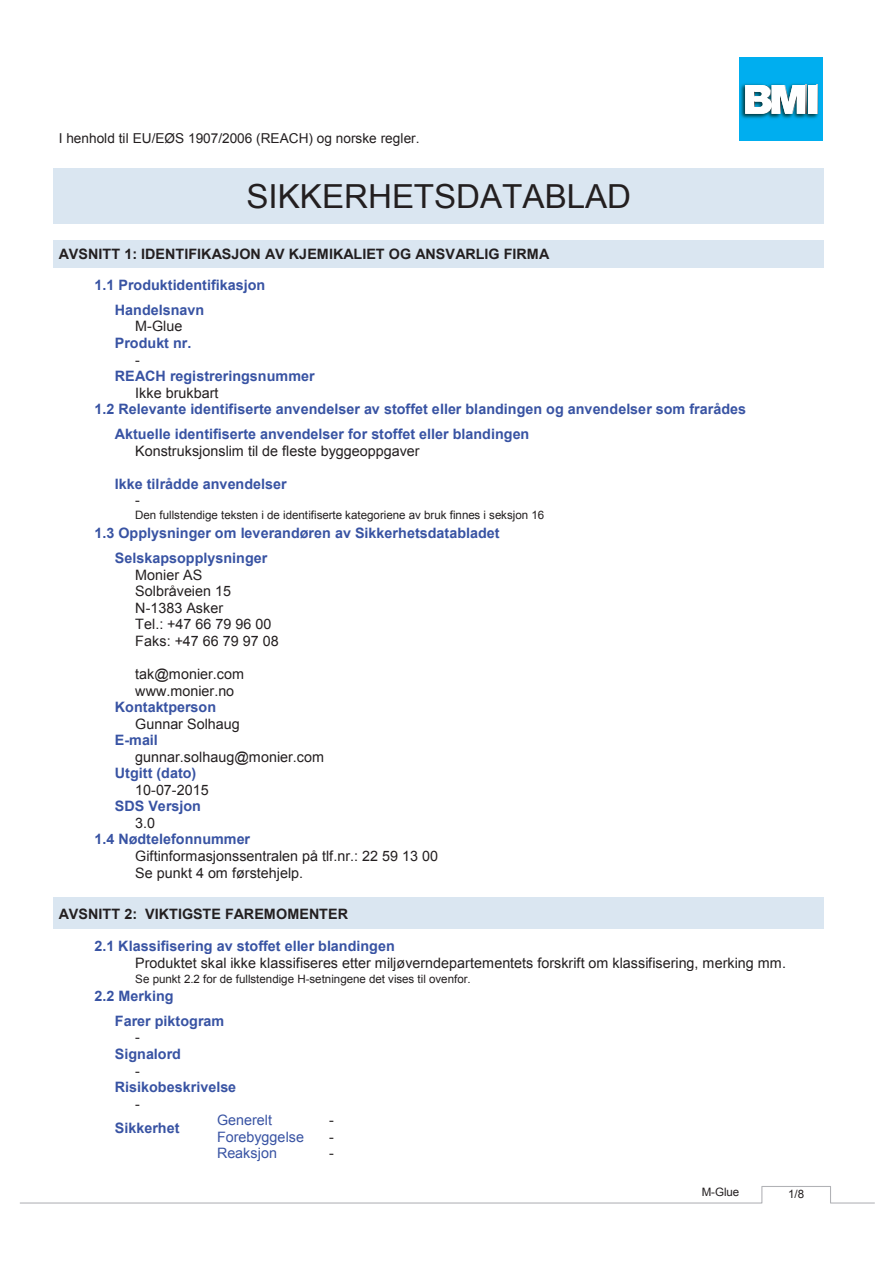
<style>
.page{position:relative;width:893px;height:1263px;background:#fff}
.page>*{position:absolute;margin:0;border:0;box-sizing:border-box;transform-origin:0 0}
.t1{font:33.15px "Arial";color:#231f20}
.t2{font:700 14.4px/24.8px "Arial";color:#3853a3}
.t3{font:14.4px/16.5px "Arial";color:#231f20}
.t4{font:700 14.4px "Arial";color:#231f20}
.t5{font:14.4px "Arial";color:#3853a3}
.t6{font:13.65px "Arial";color:#231f20}
.t7{font:11.55px "Arial";letter-spacing:-.005em;color:#231f20}
</style>
<div class="page">
<svg style="left:20px;top:1186px;width:855px;height:18px"></svg>
<div style="left:59px;top:168px;width:760px;height:55px;background:#dae6f1"></div>
<div style="left:54px;top:240px;width:770px;height:29px;background:#dae6f1"></div>
<div style="left:54px;top:897px;width:770px;height:33px;background:#dae6f1"></div>
<div style="left:740px;top:57px;width:83px;height:84px;background:#00aeef"></div>
<img style="left:739px;top:82px;width:80px;height:39px">
<svg style="left:817px;top:85px;width:1px;height:29px"></svg>
<svg style="left:745px;top:85px;width:61px;height:29px;background:#d8e6e9"></svg>
<div style="left:808px;top:85px;width:9px;height:29px;background:#fff"></div>
<p class="t6" style="left:59px;top:130px;width:362px">I henhold til EU/EØS 1907/2006 (REACH) og norske regler.</p>
<h1 class="t1" style="left:247px;top:174px;width:386px">SIKKERHETSDATABLAD</h1>
<p class="t4" style="left:59px;top:244px;width:492px">AVSNITT 1: IDENTIFIKASJON AV KJEMIKALIET OG ANSVARLIG FIRMA</p>
<p class="t2" style="left:115px;top:273px;width:152px;text-indent:-20px">1.1 Produktidentifikasjon<br>Handelsnavn</p>
<p class="t3" style="left:135px;top:318px;width:49px">M-Glue</p>
<p class="t2" style="left:115px;top:331px;width:78px">Produkt nr.</p>
<p class="t3" style="left:135px;top:351px;width:6px">-</p>
<p class="t2" style="left:115px;top:364px;width:201px">REACH registreringsnummer</p>
<p class="t3" style="left:135px;top:385px;width:85px">Ikke brukbart</p>
<p class="t2" style="left:115px;top:397px;width:633px;text-indent:-20px">1.2 Relevante identifiserte anvendelser av stoffet eller blandingen og anvendelser som frarådes<br>Aktuelle identifiserte anvendelser for stoffet eller blandingen</p>
<p class="t3" style="left:135px;top:442px;width:286px">Konstruksjonslim til de fleste byggeoppgaver</p>
<p class="t2" style="left:115px;top:472px;width:173px">Ikke tilrådde anvendelser</p>
<p class="t3" style="left:135px;top:492px;width:6px">-</p>
<p class="t7" style="left:135px;top:507px;width:410px">Den fullstendige teksten i de identifiserte kategoriene av bruk finnes i seksjon 16</p>
<p class="t2" style="left:115px;top:521px;width:386px;text-indent:-20px">1.3 Opplysninger om leverandøren av Sikkerhetsdatabladet<br>Selskapsopplysninger</p>
<p class="t3" style="left:135px;top:567px;width:145px">Monier AS<br>Solbråveien 15<br>N-1383 Asker<br>Tel.: +47 66 79 96 00<br>Faks: +47 66 79 97 08</p>
<p class="t3" style="left:135px;top:666px;width:110px">tak@monier.com www.monier.no</p>
<p class="t2" style="left:115px;top:695px;width:103px">Kontaktperson</p>
<p class="t3" style="left:135px;top:715px;width:106px">Gunnar Solhaug</p>
<p class="t2" style="left:115px;top:728px;width:45px">E-mail</p>
<p class="t3" style="left:135px;top:749px;width:190px">gunnar.solhaug@monier.com</p>
<p class="t2" style="left:115px;top:761px;width:83px">Utgitt (dato)</p>
<p class="t3" style="left:135px;top:782px;width:75px">10-07-2015</p>
<p class="t2" style="left:115px;top:794px;width:88px">SDS Versjon</p>
<p class="t3" style="left:135px;top:815px;width:21px">3.0</p>
<p class="t2" style="left:95px;top:827px;width:157px">1.4 Nødtelefonnummer</p>
<p class="t3" style="left:135px;top:848px;width:304px">Giftinformasjonssentralen på tlf.nr.: 22 59 13 00<br>Se punkt 4 om førstehjelp.</p>
<p class="t4" style="left:59px;top:904px;width:291px">AVSNITT 2: VIKTIGSTE FAREMOMENTER</p>
<p class="t2" style="left:95px;top:934px;width:302px">2.1 Klassifisering av stoffet eller blandingen</p>
<p class="t3" style="left:135px;top:955px;width:652px">Produktet skal ikke klassifiseres etter miljøverndepartementets forskrift om klassifisering, merking mm.</p>
<p class="t7" style="left:135px;top:972px;width:337px">Se punkt 2.2 for de fullstendige H-setningene det vises til ovenfor.</p>
<p class="t2" style="left:115px;top:984px;width:111px;text-indent:-20px">2.2 Merking<br>Farer piktogram</p>
<p class="t3" style="left:135px;top:1029px;width:6px">-</p>
<p class="t2" style="left:115px;top:1042px;width:68px">Signalord</p>
<p class="t3" style="left:135px;top:1062px;width:6px">-</p>
<p class="t2" style="left:115px;top:1075px;width:123px">Risikobeskrivelse</p>
<p class="t3" style="left:135px;top:1095px;width:6px">-</p>
<p class="t2" style="left:115px;top:1116px;width:66px">Sikkerhet</p>
<p class="t5" style="left:217px;top:1110px;width:57px">Generelt</p>
<p class="t3" style="left:329px;top:1112px;width:6px">-</p>
<p class="t5" style="left:217px;top:1127px;width:88px">Forebyggelse</p>
<p class="t3" style="left:329px;top:1128px;width:6px">-</p>
<p class="t5" style="left:217px;top:1144px;width:62px">Reaksjon</p>
<p class="t3" style="left:329px;top:1145px;width:6px">-</p>
<p class="t7" style="left:702px;top:1184px;width:39px">M-Glue</p>
<p class="t7" style="left:788px;top:1186px;width:18px">1/8</p>
</div>
